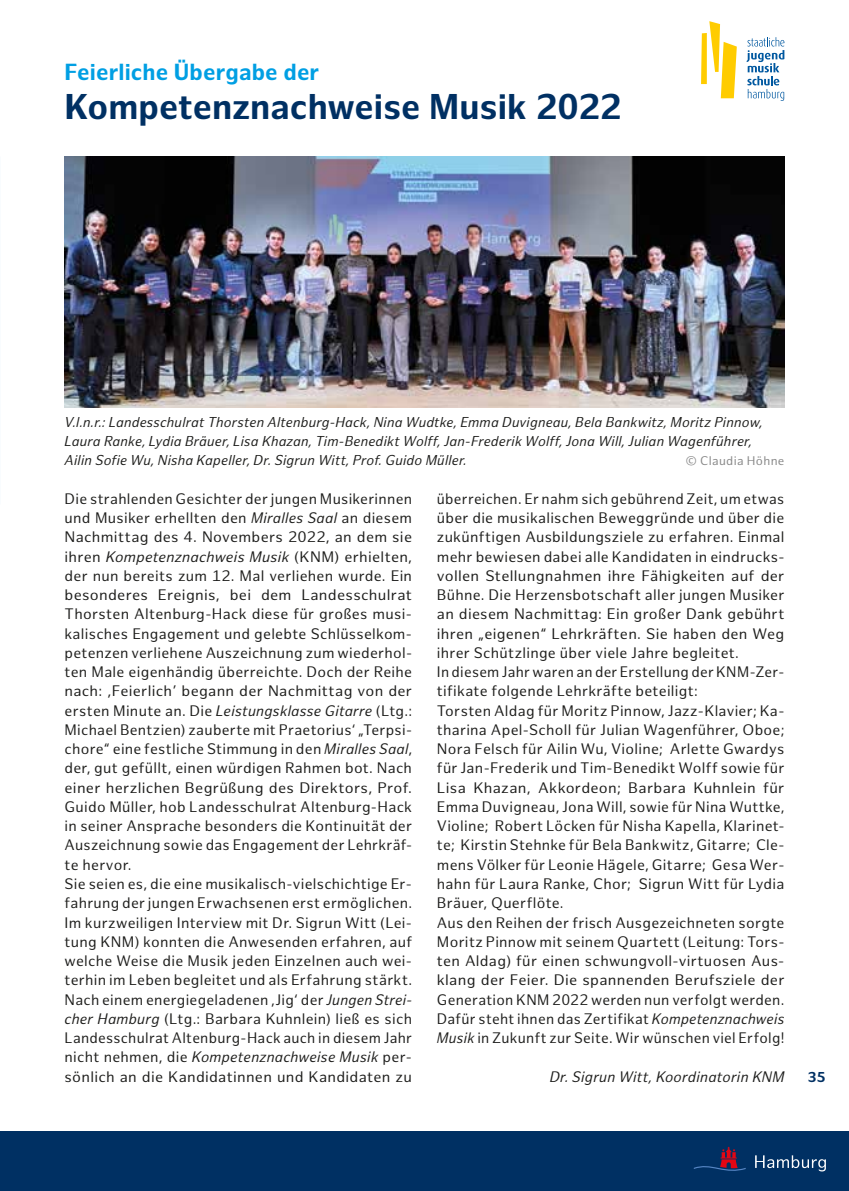
<style>
.page{position:relative;width:849px;height:1191px;background:#fff}
.page>*{position:absolute;margin:0;border:0;box-sizing:border-box;transform-origin:0 0}
.t1{font:700 35px "Hamburg Sans";color:#003063}
.t2{font:700 22.75px "Hamburg Sans";letter-spacing:.005em;color:#009fe3}
.t3{font:14.88px/19.2px "Hamburg Sans";letter-spacing:.02em;color:#1d1d1b}
.t4{font:italic 14.88px "Hamburg Sans";letter-spacing:.02em;color:#1d1d1b}
.t5{font:italic 14px/19.2px "Hamburg Sans";letter-spacing:.015em;color:#1d1d1b}
.t6{font:700 14px "Hamburg Sans";color:#003063}
.t7{font:12.25px "Hamburg Sans";letter-spacing:.025em;color:#878787}
.s1{font-style:italic}
</style>
<div class="page">
<div style="left:0;top:1131px;width:848px;height:60px;background:#003063"></div>
<svg style="left:693px;top:1146px;width:52px;height:25px"></svg>
<svg style="left:755px;top:1155px;width:70px;height:16px"></svg>
<svg style="left:701px;top:21px;width:35px;height:77px"></svg>
<svg style="left:746px;top:37px;width:38px;height:64px"></svg>
<img style="left:64px;top:156px;width:720px;height:251px">
<h2 class="t2" style="left:64px;top:59px;width:256px">Feierliche Übergabe der</h2>
<h1 class="t1" style="left:64px;top:86px;width:558px">Kompetenznachweise Musik 2022</h1>
<p class="t5" style="left:64px;top:413px;width:699px">V.l.n.r.: Landesschulrat Thorsten Altenburg-Hack, Nina Wudtke, Emma Duvigneau, Bela Bankwitz, Moritz Pinnow,<br>Laura Ranke, Lydia Bräuer, Lisa Khazan, Tim-Benedikt Wolff, Jan-Frederik Wolff, Jona Will, Julian Wagenführer,<br>Ailin Sofie Wu, Nisha Kapeller, Dr. Sigrun Witt, Prof. Guido Müller.</p>
<p class="t7" style="left:685px;top:454px;width:100px">© Claudia Höhne</p>
<p class="t3" style="left:64px;top:489px;width:349px">Die strahlenden Gesichter der jungen Musikerinnen und Musiker erhellten den <span class="s1">Miralles Saal</span> an diesem Nachmittag des 4. Novembers 2022, an dem sie ihren <span class="s1">Kompetenznachweis Musik</span> (KNM) erhielten, der nun bereits zum 12. Mal verliehen wurde. Ein besonderes Ereignis, bei dem Landesschulrat Thorsten Altenburg-Hack diese für großes musi&shy;kalisches Engagement und gelebte Schlüsselkom&shy;petenzen verliehene Auszeichnung zum wiederhol&shy;ten Male eigenhändig überreichte. Doch der Reihe nach: ‚Feierlich’ begann der Nachmittag von der ersten Minute an. Die <span class="s1">Leistungsklasse Gitarre</span> (Ltg.:<br>Michael Bentzien) zauberte mit Praetorius‘ „Terpsi&shy;chore“ eine festliche Stimmung in den <span class="s1">Miralles Saal</span>, der, gut gefüllt, einen würdigen Rahmen bot. Nach einer herzlichen Begrüßung des Direktors, Prof.<br>Guido Müller, hob Landesschulrat Altenburg-Hack in seiner Ansprache besonders die Kontinuität der Auszeichnung sowie das Engagement der Lehrkräf&shy;te hervor.<br>Sie seien es, die eine musikalisch-vielschichtige Er&shy;fahrung der jungen Erwachsenen erst ermöglichen.<br>Im kurzweiligen Interview mit Dr. Sigrun Witt (Lei&shy;tung KNM) konnten die Anwesenden erfahren, auf welche Weise die Musik jeden Einzelnen auch wei&shy;terhin im Leben begleitet und als Erfahrung stärkt.<br>Nach einem energiegeladenen ‚Jig‘ der <span class="s1">Jungen Strei&shy;cher Hamburg</span> (Ltg.: Barbara Kuhnlein) ließ es sich Landesschulrat Altenburg-Hack auch in diesem Jahr nicht nehmen, die <span class="s1">Kompetenznachweise Musik</span> per&shy;sönlich an die Kandidatinnen und Kandidaten zu</p>
<p class="t3" style="left:437px;top:489px;width:349px">überreichen. Er nahm sich gebührend Zeit, um etwas über die musikalischen Beweggründe und über die zukünftigen Ausbildungsziele zu erfahren. Einmal mehr bewiesen dabei alle Kandidaten in eindrucks&shy;vollen Stellungnahmen ihre Fähigkeiten auf der Bühne. Die Herzensbotschaft aller jungen Musiker an diesem Nachmittag: Ein großer Dank gebührt ihren „eigenen“ Lehrkräften. Sie haben den Weg ihrer Schützlinge über viele Jahre begleitet.<br>In diesem Jahr waren an der Erstellung der KNM-Zer&shy;tifikate folgende Lehrkräfte beteiligt:<br>Torsten Aldag für Moritz Pinnow, Jazz-Klavier; Ka&shy;tharina Apel-Scholl für Julian Wagenführer, Oboe; Nora Felsch für Ailin Wu, Violine; Arlette Gwardys für Jan-Frederik und Tim-Benedikt Wolff sowie für Lisa Khazan, Akkordeon; Barbara Kuhnlein für Emma Duvigneau, Jona Will, sowie für Nina Wuttke, Violine; Robert Löcken für Nisha Kapella, Klarinet&shy;te; Kirstin Stehnke für Bela Bankwitz, Gitarre; Cle&shy;mens Völker für Leonie Hägele, Gitarre; Gesa Wer&shy;hahn für Laura Ranke, Chor; Sigrun Witt für Lydia Bräuer, Querflöte.<br>Aus den Reihen der frisch Ausgezeichneten sorgte Moritz Pinnow mit seinem Quartett (Leitung: Tors&shy;ten Aldag) für einen schwungvoll-virtuosen Aus&shy;klang der Feier. Die spannenden Berufsziele der Generation KNM 2022 werden nun verfolgt werden.<br>Dafür steht ihnen das Zertifikat <span class="s1">Kompetenznachweis Musik</span> in Zukunft zur Seite. Wir wünschen viel Erfolg!</p>
<p class="t4" style="left:549px;top:1067px;width:236px">Dr. Sigrun Witt, Koordinatorin KNM</p>
<p class="t6" style="left:807px;top:1068px;width:19px">35</p>
</div>
